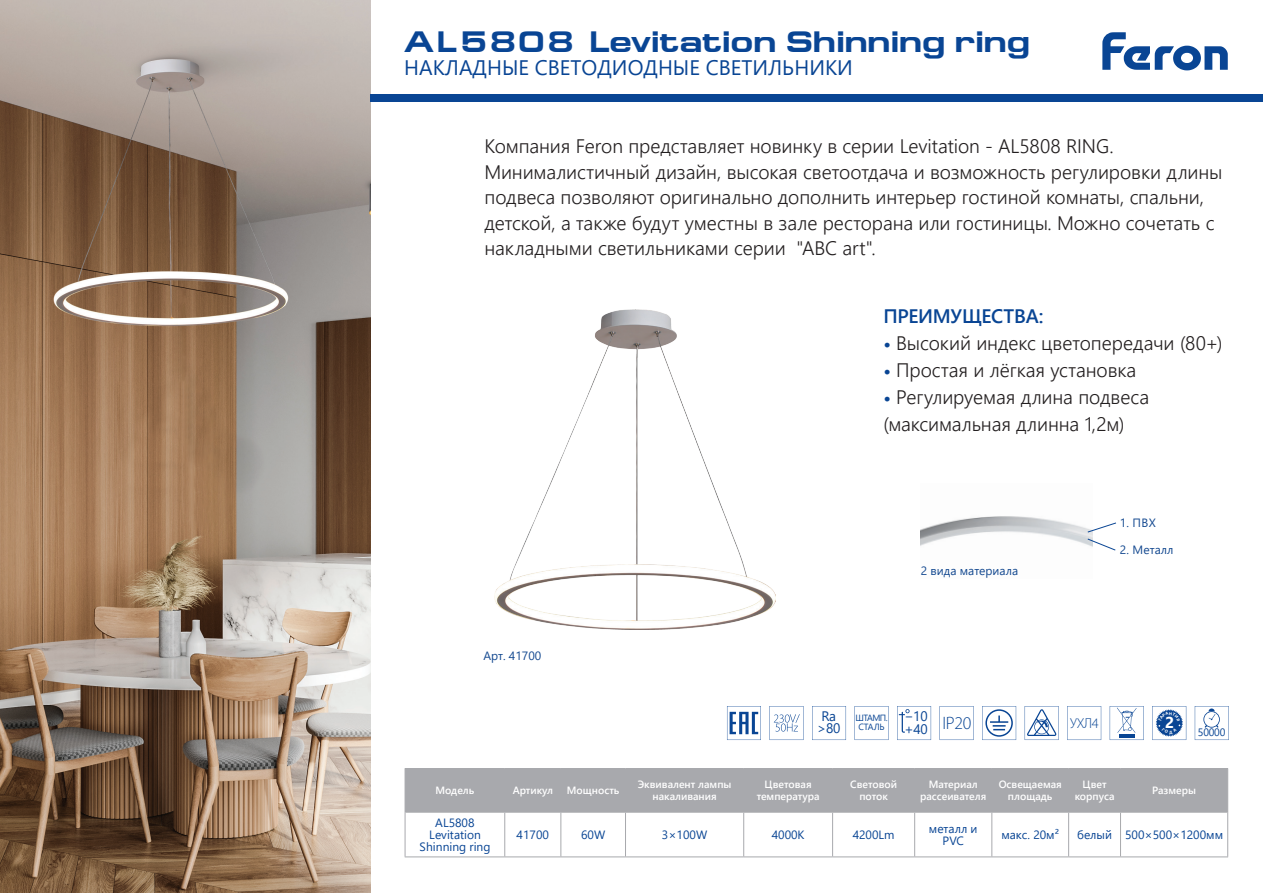
<style>
.page{position:relative;width:1263px;height:893px;background:#fff}
.page>*{position:absolute;margin:0;border:0;box-sizing:border-box;transform-origin:0 0}
.t1{font:700 30px "Europe Ext";letter-spacing:-.01em;color:#094594}
.t2{font:21px "Segoe UI";color:#094594}
.t3{font:300 19.5px/25.5px "Segoe UI";letter-spacing:-.005em;color:#231f20}
.t4{font:600 19.5px "Segoe UI";letter-spacing:-.015em;color:#094594}
.t5{font:300 18px "Myriad Pro";color:#094594}
.t6{font:700 15.75px "Segoe UI";color:#fff}
.t7{font:300 14.4px "Myriad Pro";color:#094594}
.t8{font:13.8px/12.9px "Segoe UI";letter-spacing:-.02em;color:#094594}
.t9{font:12px/12px "Segoe UI";color:#094594;text-align:center}
.t10{font:12px "Segoe UI";color:#144990}
.t11{font:10.65px "Segoe UI";letter-spacing:-.02em;color:#094594}
.t12{font:600 10.5px/12px "Segoe UI";color:#fff;text-align:center}
.t13{font:9px "Segoe UI";letter-spacing:-.055em;color:#094594}
.s1{font-weight:700;font-size:18px;color:#094594}
</style>
<div class="page">
<img style="left:0;top:0;width:370px;height:893px">
<div style="left:370px;top:94px;width:893px;height:7px;background:#094594"></div>
<svg style="left:1025px;top:706px;width:34px;height:34px"></svg>
<svg style="left:1067px;top:706px;width:34px;height:34px"></svg>
<svg style="left:982px;top:706px;width:34px;height:34px"></svg>
<svg style="left:727px;top:706px;width:34px;height:34px"></svg>
<svg style="left:1110px;top:706px;width:34px;height:34px"></svg>
<svg style="left:1195px;top:706px;width:34px;height:34px"></svg>
<svg style="left:939px;top:706px;width:35px;height:34px"></svg>
<svg style="left:854px;top:706px;width:34px;height:34px"></svg>
<svg style="left:812px;top:706px;width:34px;height:34px"></svg>
<svg style="left:897px;top:706px;width:34px;height:34px"></svg>
<svg style="left:769px;top:706px;width:34px;height:34px"></svg>
<svg style="left:1102px;top:32px;width:126px;height:38px"></svg>
<div style="left:406px;top:769px;width:821px;height:43px;background:#a8a9ad"></div>
<hr style="left:405px;top:768px;width:100px;height:1px;background:#a8a9ad">
<hr style="left:405px;top:769px;width:1px;height:43px;background:#a8a9ad">
<hr style="left:505px;top:768px;width:56px;height:1px;background:#a8a9ad">
<hr style="left:504px;top:769px;width:1px;height:43px;background:#a8a9ad">
<hr style="left:561px;top:768px;width:64px;height:1px;background:#a8a9ad">
<hr style="left:560px;top:769px;width:1px;height:43px;background:#a8a9ad">
<hr style="left:625px;top:768px;width:119px;height:1px;background:#a8a9ad">
<hr style="left:625px;top:769px;width:1px;height:43px;background:#a8a9ad">
<hr style="left:744px;top:768px;width:89px;height:1px;background:#a8a9ad">
<hr style="left:743px;top:769px;width:1px;height:43px;background:#a8a9ad">
<hr style="left:833px;top:768px;width:82px;height:1px;background:#a8a9ad">
<hr style="left:832px;top:769px;width:1px;height:43px;background:#a8a9ad">
<hr style="left:915px;top:768px;width:77px;height:1px;background:#a8a9ad">
<hr style="left:914px;top:769px;width:1px;height:43px;background:#a8a9ad">
<hr style="left:992px;top:768px;width:77px;height:1px;background:#a8a9ad">
<hr style="left:991px;top:769px;width:1px;height:43px;background:#a8a9ad">
<hr style="left:1069px;top:768px;width:51px;height:1px;background:#a8a9ad">
<hr style="left:1068px;top:769px;width:1px;height:43px;background:#a8a9ad">
<hr style="left:1120px;top:768px;width:108px;height:1px;background:#a8a9ad">
<hr style="left:1120px;top:769px;width:1px;height:43px;background:#a8a9ad">
<hr style="left:1227px;top:769px;width:1px;height:43px;background:#a8a9ad">
<hr style="left:405px;top:812px;width:100px;height:1px;background:#a8a9ad">
<hr style="left:505px;top:812px;width:56px;height:1px;background:#a8a9ad">
<hr style="left:561px;top:812px;width:64px;height:1px;background:#a8a9ad">
<hr style="left:625px;top:812px;width:119px;height:1px;background:#a8a9ad">
<hr style="left:744px;top:812px;width:89px;height:1px;background:#a8a9ad">
<hr style="left:833px;top:812px;width:82px;height:1px;background:#a8a9ad">
<hr style="left:915px;top:812px;width:77px;height:1px;background:#a8a9ad">
<hr style="left:992px;top:812px;width:77px;height:1px;background:#a8a9ad">
<hr style="left:1069px;top:812px;width:51px;height:1px;background:#a8a9ad">
<hr style="left:1120px;top:812px;width:107px;height:1px;background:#a8a9ad">
<hr style="left:405px;top:812px;width:1px;height:44px;background:#a8a9ad">
<hr style="left:504px;top:812px;width:1px;height:44px;background:#a8a9ad">
<hr style="left:560px;top:812px;width:1px;height:44px;background:#a8a9ad">
<hr style="left:625px;top:812px;width:1px;height:44px;background:#a8a9ad">
<hr style="left:743px;top:812px;width:1px;height:44px;background:#a8a9ad">
<hr style="left:832px;top:812px;width:1px;height:44px;background:#a8a9ad">
<hr style="left:914px;top:812px;width:1px;height:44px;background:#a8a9ad">
<hr style="left:991px;top:812px;width:1px;height:44px;background:#a8a9ad">
<hr style="left:1068px;top:812px;width:1px;height:44px;background:#a8a9ad">
<hr style="left:1120px;top:812px;width:1px;height:44px;background:#a8a9ad">
<hr style="left:1227px;top:812px;width:1px;height:44px;background:#a8a9ad">
<hr style="left:405px;top:856px;width:100px;height:1px;background:#a8a9ad">
<hr style="left:505px;top:856px;width:56px;height:1px;background:#a8a9ad">
<hr style="left:561px;top:856px;width:64px;height:1px;background:#a8a9ad">
<hr style="left:625px;top:856px;width:119px;height:1px;background:#a8a9ad">
<hr style="left:744px;top:856px;width:89px;height:1px;background:#a8a9ad">
<hr style="left:833px;top:856px;width:82px;height:1px;background:#a8a9ad">
<hr style="left:915px;top:856px;width:77px;height:1px;background:#a8a9ad">
<hr style="left:992px;top:856px;width:77px;height:1px;background:#a8a9ad">
<hr style="left:1069px;top:856px;width:51px;height:1px;background:#a8a9ad">
<hr style="left:1120px;top:856px;width:108px;height:1px;background:#a8a9ad">
<img style="left:494px;top:309px;width:282px;height:321px">
<img style="left:921px;top:516px;width:171px;height:30px">
<svg style="left:1087px;top:522px;width:29px;height:10px"></svg>
<svg style="left:1087px;top:539px;width:29px;height:12px"></svg>
<svg style="left:1152px;top:706px;width:34px;height:34px"></svg>
<p class="t1" style="left:404px;top:25px;width:627px">AL5808 Levitation Shinning ring</p>
<p class="t2" style="left:404px;top:48px;width:450px">НАКЛАДНЫЕ СВЕТОДИОДНЫЕ СВЕТИЛЬНИКИ</p>
<p class="t3" style="left:484px;top:132px;width:631px">Компания Feron представляет новинку в серии Levitation - AL5808 RING.</p>
<p class="t3" style="left:484px;top:157px;width:740px">Минималистичный дизайн, высокая светоотдача и возможность регулировки длины подвеса позволяют оригинально дополнить интерьер гостиной комнаты, спальни, детской, а также будут уместны в зале ресторана или гостиницы. Можно сочетать с накладными светильниками серии "ABC art".</p>
<p class="t4" style="left:883px;top:298px;width:162px">ПРЕИМУЩЕСТВА:</p>
<p class="t3" style="left:883px;top:329px;width:341px"><span class="s1">•</span> Высокий индекс цветопередачи (80+)</p>
<p class="t3" style="left:883px;top:356px;width:254px"><span class="s1">•</span> Простая и лёгкая установка</p>
<p class="t3" style="left:883px;top:383px;width:267px"><span class="s1">•</span> Регулируемая длина подвеса</p>
<p class="t3" style="left:883px;top:410px;width:242px">(максимальная длинна 1,2м)</p>
<p class="t10" style="left:483px;top:644px;width:59px">Арт. 41700</p>
<p class="t10" style="left:921px;top:559px;width:99px">2 вида материала</p>
<p class="t10" style="left:1120px;top:512px;width:37px">1. ПВХ</p>
<p class="t10" style="left:1120px;top:538px;width:55px">2. Металл</p>
<p class="t8" style="left:821px;top:708px;width:16px">Ra</p>
<p class="t8" style="left:904px;top:709px;width:25px">−10 +40</p>
<p class="t6" style="left:1165px;top:707px;width:11px">2</p>
<p class="t13" style="left:855px;top:709px;width:34px">ШТАМП.</p>
<p class="t5" style="left:942px;top:713px;width:30px">IP20</p>
<p class="t7" style="left:1070px;top:715px;width:30px">УХЛ4</p>
<p class="t8" style="left:817px;top:721px;width:25px">&gt;80</p>
<p class="t13" style="left:858px;top:718px;width:28px">СТАЛЬ</p>
<p class="t11" style="left:1198px;top:722px;width:29px">50000</p>
<p class="t12" style="left:435px;top:784px;width:40px">Модель</p>
<p class="t12" style="left:513px;top:784px;width:42px">Артикул</p>
<p class="t12" style="left:567px;top:784px;width:54px">Мощность</p>
<p class="t12" style="left:638px;top:778px;width:95px">Эквивалент лампы накаливания</p>
<p class="t12" style="left:757px;top:778px;width:64px">Цветовая температура</p>
<p class="t12" style="left:850px;top:778px;width:48px">Световой поток</p>
<p class="t12" style="left:920px;top:778px;width:68px">Материал рассеивателя</p>
<p class="t12" style="left:999px;top:778px;width:65px">Освещаемая площадь</p>
<p class="t12" style="left:1075px;top:778px;width:41px">Цвет корпуса</p>
<p class="t12" style="left:1152px;top:784px;width:45px">Размеры</p>
<p class="t9" style="left:435px;top:816px;width:41px">AL5808</p>
<p class="t9" style="left:429px;top:828px;width:53px">Levitation</p>
<p class="t9" style="left:420px;top:840px;width:72px">Shinning ring</p>
<p class="t9" style="left:517px;top:828px;width:34px">41700</p>
<p class="t9" style="left:581px;top:828px;width:26px">60W</p>
<p class="t9" style="left:662px;top:828px;width:47px">3×100W</p>
<p class="t9" style="left:772px;top:828px;width:34px">4000К</p>
<p class="t9" style="left:853px;top:828px;width:43px">4200Lm</p>
<p class="t9" style="left:929px;top:822px;width:50px">металл и<br>PVC</p>
<p class="t9" style="left:1001px;top:828px;width:59px">макс. 20м²</p>
<p class="t9" style="left:1077px;top:828px;width:37px">белый</p>
<p class="t9" style="left:1125px;top:828px;width:99px">500×500×1200мм</p>
</div>
